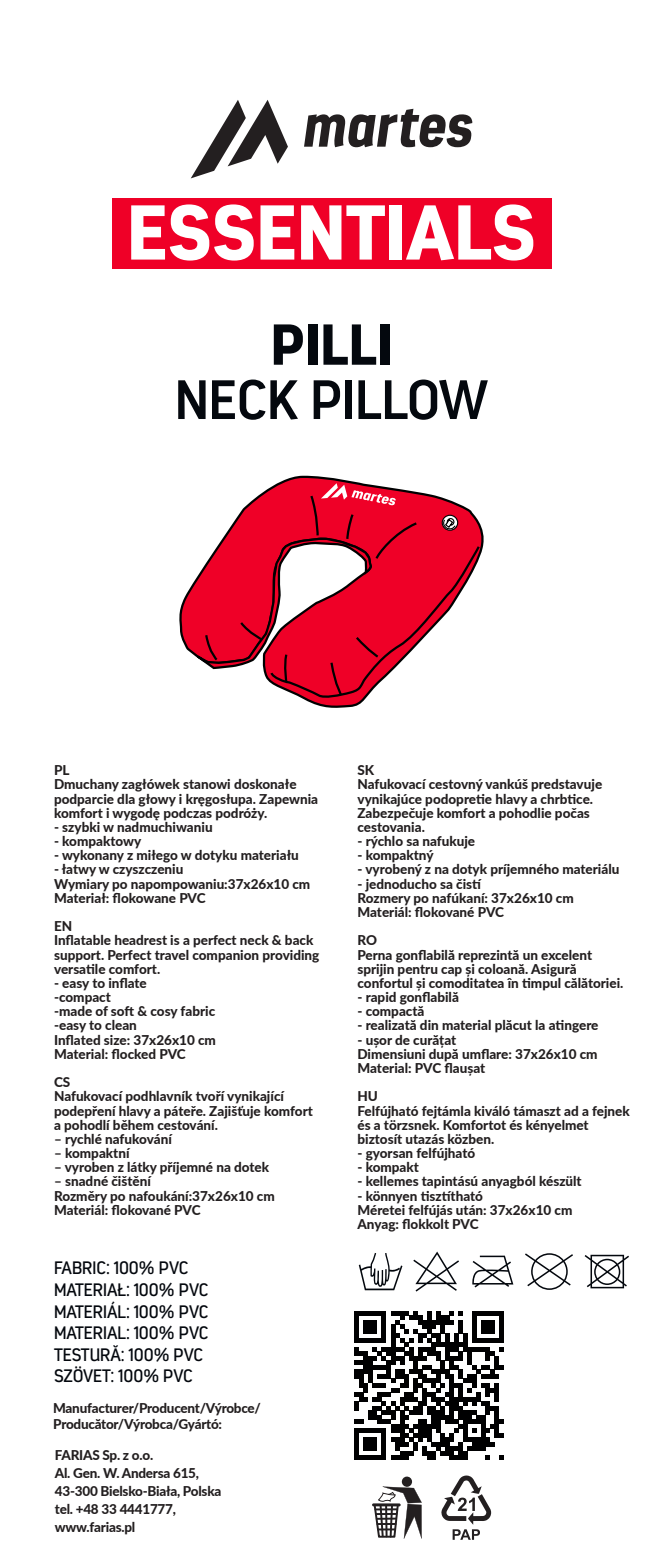
<style>
.page{position:relative;width:663px;height:1565px;background:#fff}
.page>*{position:absolute;margin:0;border:0;box-sizing:border-box;transform-origin:0 0}
.t1{font:900 77.4px "Estandar";color:#fff}
.t2{font:900 57.6px "Estandar";color:#04080e}
.t3{font:600 55.35px "Estandar";color:#04080e}
.t4{font:18px/21.6px "Estandar";color:#04080e}
.t5{font:800 13.5px/14.2px "Lato";color:#231f20}
.t6{font:800 13.5px/18px "Lato";letter-spacing:-.02em;color:#231f20}
</style>
<div class="page">
<svg style="left:413px;top:1251px;width:46px;height:40px"></svg>
<svg style="left:472px;top:1255px;width:41px;height:32px"></svg>
<svg style="left:525px;top:1253px;width:48px;height:36px"></svg>
<svg style="left:584px;top:1254px;width:45px;height:34px"></svg>
<svg style="left:359px;top:1253px;width:43px;height:37px"></svg>
<svg style="left:441px;top:1475px;width:50px;height:64px"></svg>
<div style="left:402px;top:1476px;width:10px;height:10px;background:#231f20;border-radius:50%"></div>
<hr style="left:372px;top:1503px;width:29px;height:3px;background:#231f20">
<svg style="left:373px;top:1486px;width:49px;height:52px"></svg>
<svg style="left:354px;top:1311px;width:150px;height:148px"></svg>
<div style="left:112px;top:199px;width:439px;height:70px;background:#ef0027"></div>
<svg style="left:304px;top:109px;width:168px;height:38px"></svg>
<svg style="left:191px;top:100px;width:97px;height:78px"></svg>
<svg style="left:278px;top:475px;width:206px;height:233px"></svg>
<svg style="left:179px;top:483px;width:302px;height:215px"></svg>
<h1 class="t1" style="left:127px;top:184px;width:410px">ESSENTIALS</h1>
<h2 class="t2" style="left:271px;top:309px;width:123px">PILLI</h2>
<h3 class="t3" style="left:175px;top:366px;width:314px">NECK PILLOW</h3>
<p class="t5" style="left:54px;top:762px;width:266px">PL<br>Dmuchany zagłówek stanowi doskonałe podparcie dla głowy i kręgosłupa. Zapewnia komfort i wygodę podczas podróży.</p>
<p class="t5" style="left:54px;top:819px;width:160px">- szybki w nadmuchiwaniu</p>
<p class="t5" style="left:54px;top:833px;width:89px">- kompaktowy</p>
<p class="t5" style="left:54px;top:847px;width:246px">- wykonany z miłego w dotyku materiału</p>
<p class="t5" style="left:54px;top:861px;width:258px">- łatwy w czyszczeniu<br>Wymiary po napompowaniu:37x26x10 cm<br>Materiał: flokowane PVC</p>
<p class="t5" style="left:54px;top:918px;width:267px">EN<br>Inflatable headrest is a perfect neck &amp; back support. Perfect travel companion providing versatile comfort.</p>
<p class="t5" style="left:54px;top:975px;width:163px">- easy to inflate<br>-compact<br>-made of soft &amp; cosy fabric -easy to clean<br>Inflated size: 37x26x10 cm<br>Material: flocked PVC</p>
<p class="t5" style="left:54px;top:1074px;width:260px">CS<br>Nafukovací podhlavník tvoří vynikající podepření hlavy a páteře. Zajišťuje komfort a pohodlí během cestování.</p>
<p class="t5" style="left:54px;top:1131px;width:119px">– rychlé nafukování</p>
<p class="t5" style="left:54px;top:1145px;width:77px">– kompaktní</p>
<p class="t5" style="left:54px;top:1159px;width:217px">– vyroben z látky příjemné na dotek</p>
<p class="t5" style="left:54px;top:1173px;width:222px">– snadné čištění<br>Rozměry po nafoukání:37x26x10 cm<br>Materiál: flokované PVC</p>
<h3 class="t4" style="left:54px;top:1256px;width:156px">FABRIC: 100% PVC<br>MATERIAŁ: 100% PVC<br>MATERIÁL: 100% PVC<br>MATERIAL: 100% PVC<br>TESTURĂ: 100% PVC<br>SZÖVET: 100% PVC</h3>
<p class="t6" style="left:53px;top:1399px;width:209px;line-height:15.8px">Manufacturer/Producent/Výrobce/<br>Producător/Výrobca/Gyártó:</p>
<p class="t6" style="left:55px;top:1445px;width:168px">FARIAS Sp. z o.o.<br>Al. Gen. W. Andersa 615,<br>43-300 Bielsko-Biała, Polska tel. +48 33 4441777, www.farias.pl</p>
<p class="t5" style="left:357px;top:762px;width:246px">SK<br>Nafukovací cestovný vankúš predstavuje vynikajúce podopretie hlavy a chrbtice.<br>Zabezpečuje komfort a pohodlie počas cestovania.</p>
<p class="t5" style="left:357px;top:833px;width:119px">- rýchlo sa nafukuje</p>
<p class="t5" style="left:357px;top:847px;width:78px">- kompaktný</p>
<p class="t5" style="left:357px;top:861px;width:263px">- vyrobený z na dotyk príjemného materiálu</p>
<p class="t5" style="left:357px;top:876px;width:218px">- jednoducho sa čistí<br>Rozmery po nafúkaní: 37x26x10 cm<br>Materiál: flokované PVC</p>
<p class="t5" style="left:357px;top:932px;width:267px">RO<br>Perna gonflabilă reprezintă un excelent sprijin pentru cap și coloană. Asigură confortul și comoditatea în timpul călătoriei.</p>
<p class="t5" style="left:357px;top:989px;width:103px">- rapid gonflabilă</p>
<p class="t5" style="left:357px;top:1003px;width:68px">- compactă</p>
<p class="t5" style="left:357px;top:1017px;width:242px">- realizată din material plăcut la atingere</p>
<p class="t5" style="left:357px;top:1032px;width:242px">- ușor de curățat<br>Dimensiuni după umflare: 37x26x10 cm<br>Material: PVC flaușat</p>
<p class="t5" style="left:357px;top:1088px;width:274px">HU<br>Felfújható fejtámla kiváló támaszt ad a fejnek és a törzsnek. Komfortot és kényelmet biztosít utazás közben.</p>
<p class="t5" style="left:357px;top:1145px;width:119px">- gyorsan felfújható</p>
<p class="t5" style="left:357px;top:1159px;width:63px">- kompakt</p>
<p class="t5" style="left:357px;top:1173px;width:226px">- kellemes tapintású anyagból készült</p>
<p class="t5" style="left:357px;top:1187px;width:216px">- könnyen tisztítható<br>Méretei felfújás után: 37x26x10 cm<br>Anyag: flokkolt PVC</p>
</div>
